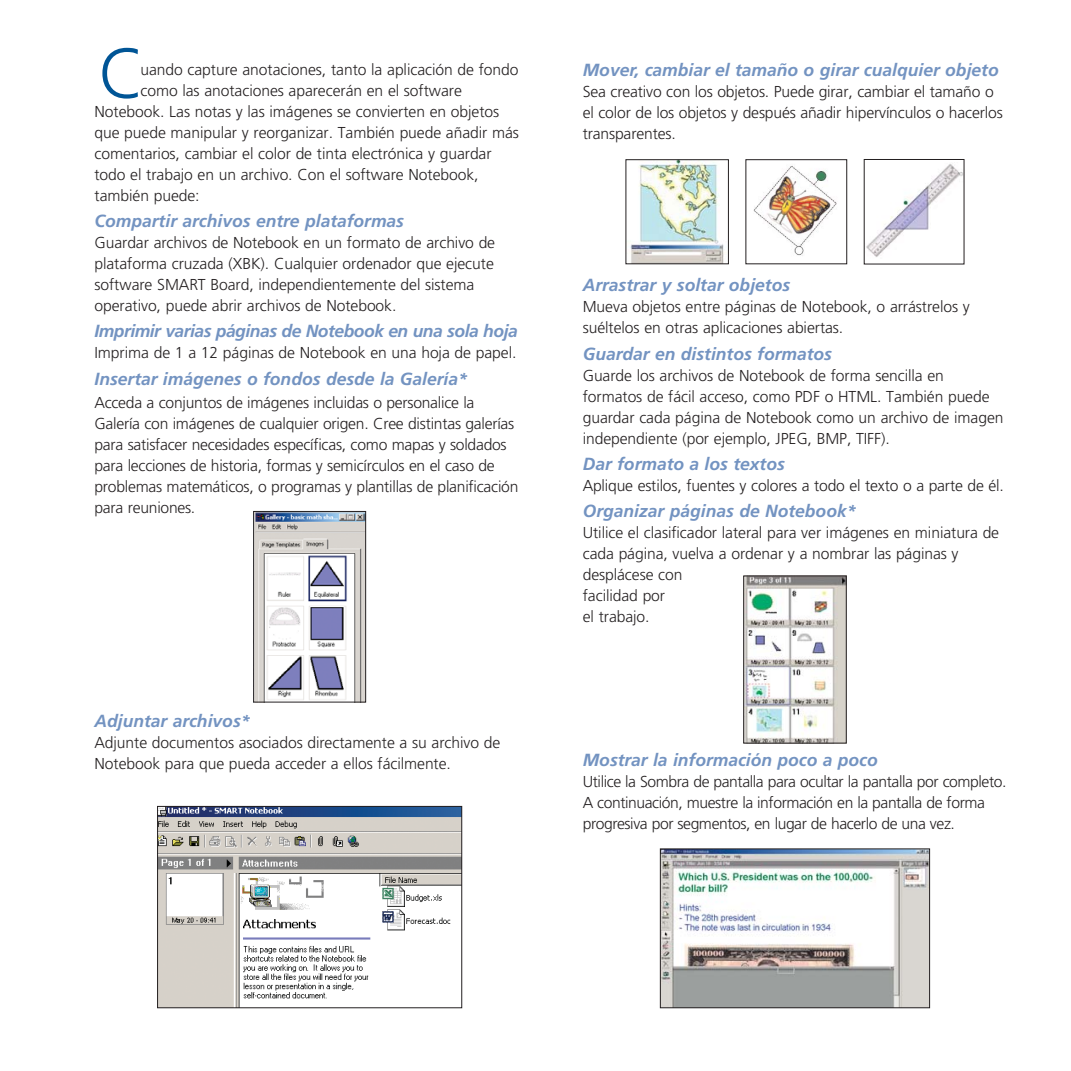
<style>
.page{position:relative;width:1071px;height:1071px;background:#fff}
.page>*{position:absolute;margin:0;border:0;box-sizing:border-box;transform-origin:0 0}
.t1{font:70px "TTE721 O00";color:#005596}
.t2{font:17.5px "TTE72 AO00";color:#7393c1}
.t3{font:17.5px "TTE72 AO00";letter-spacing:-.03em;color:#7393c1}
.t4{font:15.75px/21px "TTE721 O00";letter-spacing:-.005em;color:#231f20}
.t5{font:15.75px/21px "TTE721 O00";letter-spacing:-.025em;color:#231f20}
</style>
<div class="page">
<img style="left:255px;top:513px;width:109px;height:187px">
<div style="left:253px;top:511px;width:113px;height:191px;border:1px solid #231f20"></div>
<img style="left:745px;top:578px;width:100px;height:163px">
<div style="left:743px;top:576px;width:104px;height:167px;border:1px solid #231f20"></div>
<img style="left:866px;top:164px;width:96px;height:93px">
<img style="left:753px;top:166px;width:84px;height:90px">
<div style="left:746px;top:159px;width:101px;height:105px;border:1px solid #231f20"></div>
<img style="left:630px;top:161px;width:94px;height:101px">
<div style="left:626px;top:159px;width:103px;height:105px;border:1px solid #231f20"></div>
<img style="left:159px;top:808px;width:301px;height:198px">
<div style="left:157px;top:806px;width:305px;height:202px;border:1px solid #231f20"></div>
<img style="left:662px;top:851px;width:266px;height:155px">
<div style="left:660px;top:849px;width:270px;height:159px;border:1px solid #231f20"></div>
<h1 class="t1" style="left:98px;top:45px;width:48px">C</h1>
<p class="t4" style="left:140px;top:60px;width:380px">uando capture anotaciones, tanto la aplicación de fondo</p>
<p class="t4" style="left:140px;top:81px;width:323px">como las anotaciones aparecerán en el software</p>
<p class="t4" style="left:95px;top:102px;width:406px">Notebook. Las notas y las imágenes se convierten en objetos</p>
<p class="t4" style="left:95px;top:123px;width:426px">que puede manipular y reorganizar. También puede añadir más</p>
<p class="t4" style="left:95px;top:144px;width:399px">comentarios, cambiar el color de tinta electrónica y guardar</p>
<p class="t4" style="left:95px;top:165px;width:386px">todo el trabajo en un archivo. Con el software Notebook,</p>
<p class="t4" style="left:95px;top:186px;width:107px">también puede:</p>
<p class="t2" style="left:94px;top:214px;width:311px">Compartir archivos entre plataformas</p>
<p class="t4" style="left:94px;top:233px;width:402px">Guardar archivos de Notebook en un formato de archivo de plataforma cruzada (XBK). Cualquier ordenador que ejecute software SMART Board, independientemente del sistema operativo, puede abrir archivos de Notebook.</p>
<p class="t3" style="left:94px;top:324px;width:425px">Imprimir varias páginas de Notebook en una sola hoja</p>
<p class="t4" style="left:94px;top:344px;width:423px">Imprima de 1 a 12 páginas de Notebook en una hoja de papel.</p>
<p class="t2" style="left:94px;top:371px;width:375px">Insertar imágenes o fondos desde la Galería*</p>
<p class="t4" style="left:94px;top:393px;width:425px">Acceda a conjuntos de imágenes incluidas o personalice la Galería con imágenes de cualquier origen. Cree distintas galerías para satisfacer necesidades específicas, como mapas y soldados para lecciones de historia, formas y semicírculos en el caso de problemas matemáticos, o programas y plantillas de planificación para reuniones.</p>
<p class="t2" style="left:94px;top:713px;width:158px">Adjuntar archivos*</p>
<p class="t4" style="left:94px;top:733px;width:407px">Adjunte documentos asociados directamente a su archivo de<br>Notebook para que pueda acceder a ellos fácilmente.</p>
<p class="t2" style="left:583px;top:63px;width:417px">Mover, cambiar el tamaño o girar cualquier objeto</p>
<p class="t4" style="left:583px;top:82px;width:422px">Sea creativo con los objetos. Puede girar, cambiar el tamaño o el color de los objetos y después añadir hipervínculos o hacerlos transparentes.</p>
<p class="t2" style="left:583px;top:278px;width:209px">Arrastrar y soltar objetos</p>
<p class="t4" style="left:583px;top:298px;width:389px">Mueva objetos entre páginas de Notebook, o arrástrelos y suéltelos en otras aplicaciones abiertas.</p>
<p class="t2" style="left:583px;top:346px;width:251px">Guardar en distintos formatos</p>
<p class="t4" style="left:583px;top:366px;width:422px">Guarde los archivos de Notebook de forma sencilla en formatos de fácil acceso, como PDF o HTML. También puede guardar cada página de Notebook como un archivo de imagen independiente (por ejemplo, JPEG, BMP, TIFF).</p>
<p class="t2" style="left:583px;top:457px;width:204px">Dar formato a los textos</p>
<p class="t4" style="left:583px;top:476px;width:423px">Aplique estilos, fuentes y colores a todo el texto o a parte de él.</p>
<p class="t2" style="left:583px;top:504px;width:275px">Organizar páginas de Notebook*</p>
<p class="t4" style="left:583px;top:523px;width:418px">Utilice el clasificador lateral para ver imágenes en miniatura de cada página, vuelva a ordenar y a nombrar las páginas y desplácese con<br>facilidad por<br>el trabajo.</p>
<p class="t2" style="left:583px;top:752px;width:297px">Mostrar la información poco a poco</p>
<p class="t5" style="left:583px;top:772px;width:425px">Utilice la Sombra de pantalla para ocultar la pantalla por completo.<br>A continuación, muestre la información en la pantalla de forma progresiva por segmentos, en lugar de hacerlo de una vez.</p>
</div>
